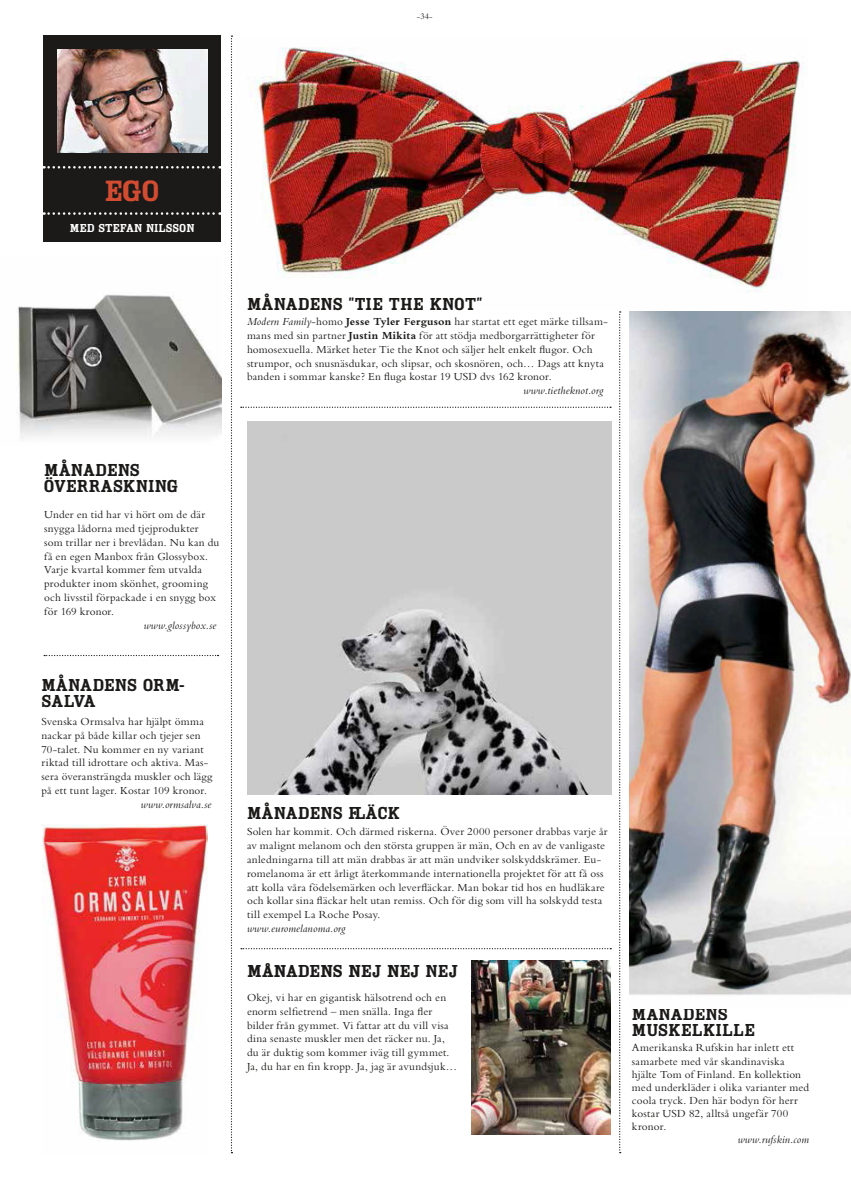
<style>
.page{position:relative;width:851px;height:1188px;background:#fff}
.page>*{position:absolute;margin:0;border:0;box-sizing:border-box;transform-origin:0 0}
.t1{font:25.38px "Cam";color:#d34c31}
.t2{font:15px/16.2px "Cam";letter-spacing:.005em;color:#1b1a19}
.t3{font:11.25px/13.8px "Bembo";letter-spacing:.015em;color:#1b1a19}
.t4{font:italic 11.25px "Bembo";letter-spacing:.015em;color:#1b1a19}
.t5{font:10px "Cam";color:#fff}
.t6{font:8.75px "Bembo";color:#1b1a19}
.s1{font-style:italic}
.s2{font-weight:700}
</style>
<div class="page">
<div style="left:44px;top:35px;width:177px;height:207px;background:#1b1a19"></div>
<img style="left:57px;top:49px;width:150px;height:104px">
<svg style="left:44px;top:212px;width:176px;height:3px"></svg>
<svg style="left:44px;top:166px;width:176px;height:2px"></svg>
<svg style="left:231px;top:35px;width:1px;height:1117px"></svg>
<svg style="left:241px;top:948px;width:370px;height:1px"></svg>
<img style="left:250px;top:47px;width:554px;height:246px">
<img style="left:16px;top:294px;width:205px;height:145px">
<img style="left:471px;top:960px;width:139px;height:174px">
<img style="left:42px;top:824px;width:165px;height:317px">
<img style="left:629px;top:311px;width:221px;height:684px">
<svg style="left:241px;top:406px;width:370px;height:2px"></svg>
<svg style="left:44px;top:654px;width:174px;height:2px"></svg>
<img style="left:247px;top:421px;width:364px;height:372px">
<svg style="left:619px;top:311px;width:1px;height:840px"></svg>
<p class="t6" style="left:417px;top:11px;width:17px">-34-</p>
<h1 class="t1" style="left:105px;top:173px;width:56px">EGO</h1>
<p class="t5" style="left:70px;top:221px;width:126px">MED STEFAN NILSSON</p>
<h2 class="t2" style="left:44px;top:461px;width:135px">MÅNADENS<br>ÖVERRASKNING</h2>
<p class="t3" style="left:44px;top:507px;width:177px">Under en tid har vi hört om de där snygga lådorna med tjejprodukter som trillar ner i brevlådan. Nu kan du få en egen Manbox från Glossybox.<br>Varje kvartal kommer fem utvalda produkter inom skönhet, grooming och livsstil förpackade i en snygg box för 169 kronor.</p>
<p class="t4" style="left:144px;top:618px;width:74px">www.glossybox.se</p>
<h2 class="t2" style="left:41px;top:676px;width:144px">MÅNADENS ORM-<br>SALVA</h2>
<p class="t3" style="left:41px;top:714px;width:172px">Svenska Ormsalva har hjälpt ömma nackar på både killar och tjejer sen 70-talet. Nu kommer en ny variant riktad till idrottare och aktiva. Mas&shy;sera överansträngda muskler och lägg på ett tunt lager. Kostar 109 kronor.</p>
<p class="t4" style="left:141px;top:797px;width:72px">www.ormsalva.se</p>
<h2 class="t2" style="left:247px;top:296px;width:237px">MÅNADENS ”TIE THE KNOT”</h2>
<p class="t3" style="left:247px;top:314px;width:362px"><span class="s1">Modern Family</span>-homo <span class="s2">Jesse Tyler Ferguson</span> har startat ett eget märke tillsam&shy;mans med sin partner <span class="s2">Justin Mikita</span> för att stödja medborgarrättigheter för homosexuella. Märket heter Tie the Knot och säljer helt enkelt flugor. Och strumpor, och snusnäsdukar, och slipsar, och skosnören, och… Dags att knyta banden i sommar kanske? En fluga kostar 19 USD dvs 162 kronor.</p>
<p class="t4" style="left:523px;top:384px;width:81px">www.tietheknot.org</p>
<h2 class="t2" style="left:247px;top:805px;width:155px">MÅNADENS FLÄCK</h2>
<p class="t3" style="left:247px;top:824px;width:362px">Solen har kommit. Och därmed riskerna. Över 2000 personer drabbas varje år av malignt melanom och den största gruppen är män, Och en av de vanligaste anledningarna till att män drabbas är att män undviker solskyddskrämer. Eu&shy;romelanoma är ett årligt återkommande internationella projektet för att få oss att kolla våra födelsemärken och leverfläckar. Man bokar tid hos en hudläkare och kollar sina fläckar helt utan remiss. Och för dig som vill ha solskydd testa till exempel La Roche Posay.</p>
<p class="t4" style="left:247px;top:921px;width:100px">www.euromelanoma.org</p>
<h2 class="t2" style="left:247px;top:962px;width:212px">MÅNADENS NEJ NEJ NEJ</h2>
<p class="t3" style="left:247px;top:989px;width:211px">Okej, vi har en gigantisk hälsotrend och en enorm selfietrend – men snälla. Inga fler bilder från gymmet. Vi fattar att du vill visa dina senaste muskler men det räcker nu. Ja, du är duktig som kommer iväg till gymmet.<br>Ja, du har en fin kropp. Ja, jag är avundsjuk…</p>
<h2 class="t2" style="left:632px;top:1005px;width:125px">MÅNADENS<br>MUSKELKILLE</h2>
<p class="t3" style="left:632px;top:1040px;width:179px;line-height:13.1px">Amerikanska Rufskin har inlett ett samarbete med vår skandinaviska hjälte Tom of Finland. En kollektion med underkläder i olika varianter med coola tryck. Den här bodyn för herr kostar USD 82, alltså ungefär 700 kronor.</p>
<p class="t4" style="left:737px;top:1132px;width:73px">www.rufskin.com</p>
</div>
